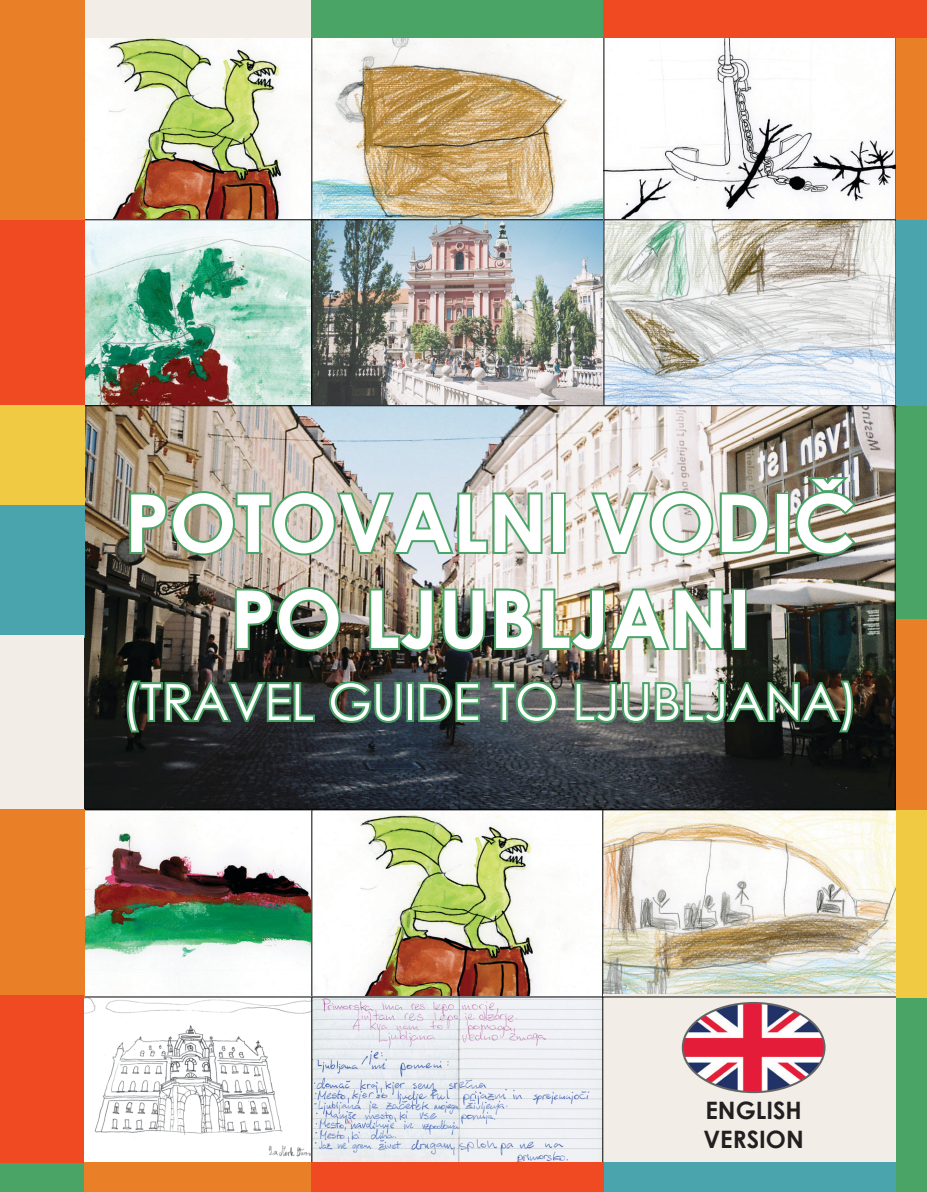
<style>
.page{position:relative;width:927px;height:1192px;background:#fff}
.page>*{position:absolute;margin:0;border:0;box-sizing:border-box;transform-origin:0 0}
.t1{font:700 80px "Century Gothic";color:#fff}
.t2{font:50px "Century Gothic";color:#fff}
.Paragraph_Style_2{font:700 24px "Century Gothic";color:#231f20}
</style>
<div class="page">
<div style="left:896px;top:405px;width:31px;height:214px;background:#49a466"></div>
<img style="left:84px;top:38px;width:810px;height:770px">
<img style="left:85px;top:811px;width:811px;height:184px">
<div style="left:18px;top:407px;width:103px;height:399px;border:1px solid #020304"></div>
<img style="left:84px;top:998px;width:226px;height:159px">
<div style="left:311px;top:219px;width:293px;height:188px;border:1px solid #020304"></div>
<img style="left:313px;top:998px;width:289px;height:164px">
<img style="left:127px;top:489px;width:417px;height:68px">
<div style="left:551px;top:492px;width:15px;height:62px;border:4px solid #49a466"></div>
<svg style="left:588px;top:489px;width:184px;height:68px"></svg>
<div style="left:775px;top:492px;width:15px;height:62px;border:4px solid #49a466"></div>
<img style="left:793px;top:475px;width:65px;height:82px">
<div style="left:0;top:1162px;width:85px;height:30px;background:#49a466"></div>
<div style="left:0;top:504px;width:85px;height:134px;background:#49a4ad"></div>
<div style="left:896px;top:218px;width:31px;height:187px;background:#49a4ad"></div>
<div style="left:0;top:218px;width:85px;height:188px;background:#f04a23"></div>
<div style="left:896px;top:619px;width:31px;height:192px;background:#e98027"></div>
<div style="left:0;top:0;width:85px;height:220px;background:#e98027"></div>
<div style="left:896px;top:37px;width:31px;height:182px;background:#e98027"></div>
<div style="left:84px;top:1162px;width:228px;height:30px;background:#e98027"></div>
<div style="left:0;top:635px;width:84px;height:176px;background:#f2eee7"></div>
<div style="left:85px;top:0;width:229px;height:38px;background:#f2eee7"></div>
<div style="left:603px;top:994px;width:293px;height:168px;background:#f2eee7"></div>
<div style="left:0;top:405px;width:85px;height:99px;background:#f0ca42"></div>
<img style="left:683px;top:1003px;width:141px;height:89px">
<div style="left:682px;top:1002px;width:143px;height:91px;border:2px solid #636466;border-radius:50%"></div>
<div style="left:311px;top:0;width:293px;height:38px;background:#49a466"></div>
<div style="left:602px;top:1162px;width:294px;height:30px;background:#49a4ad"></div>
<div style="left:896px;top:997px;width:31px;height:195px;background:#49a466"></div>
<div style="left:311px;top:1162px;width:292px;height:30px;background:#f04a23"></div>
<div style="left:0;top:809px;width:85px;height:188px;background:#e98027"></div>
<div style="left:896px;top:810px;width:31px;height:187px;background:#f0ca42"></div>
<div style="left:0;top:994px;width:84px;height:168px;background:#f04a23"></div>
<div style="left:603px;top:0;width:324px;height:38px;background:#f04a23"></div>
<img style="left:125px;top:585px;width:730px;height:149px">
<p class="t1" style="left:125px;top:462px;width:733px">POTOVALNI VODIČ</p>
<p class="t1" style="left:230px;top:558px;width:521px">PO LJUBLJANI</p>
<p class="t2" style="left:122px;top:667px;width:737px">(TRAVEL GUIDE TO LJUBLJANA)</p>
<p class="Paragraph_Style_2" style="left:705px;top:1091px;width:98px">ENGLISH</p>
<p class="Paragraph_Style_2" style="left:703px;top:1120px;width:102px">VERSION</p>
</div>
